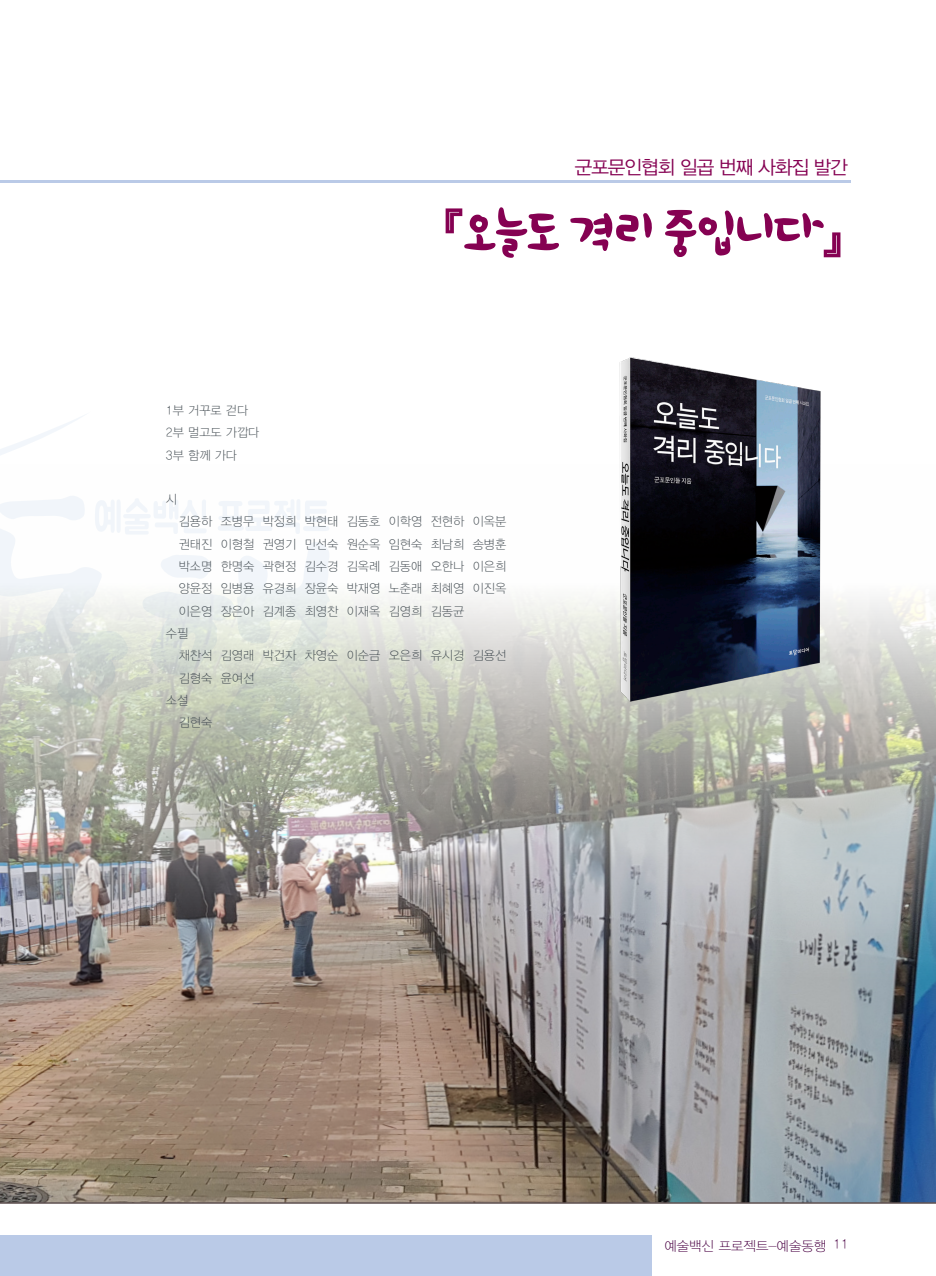
<style>
.page{position:relative;width:936px;height:1276px;background:#fff}
.page>*{position:absolute;margin:0;border:0;box-sizing:border-box;transform-origin:0 0}
.t1{font:52.05px "ic TT Gaksultang B";letter-spacing:-.05em;color:#850152}
.t2{font:19.05px "YDIYGO320";letter-spacing:-.05em;color:#850152}
.t3{font:13.5px "YDIYGO310";color:#490143}
.t4{font:12.45px/22.4px "YDIYGO310";color:#40494f}
</style>
<div class="page">
<div style="left:0;top:1234px;width:652px;height:42px;background:#bacae7"></div>
<svg style="left:0;top:416px;width:83px;height:39px"></svg>
<hr style="left:0;top:181px;width:850px;height:2px;background:#bacae7">
<img style="left:0;top:496px;width:935px;height:707px">
<img style="left:600px;top:357px;width:236px;height:356px">
<p class="t2" style="left:574px;top:157px;width:275px">군포문인협회 일곱 번째 사화집 발간</p>
<p class="t1" style="left:438px;top:205px;width:411px">『오늘도 격리 중입니다』</p>
<p class="t4" style="left:166px;top:399px;width:84px">1부 거꾸로 걷다</p>
<p class="t4" style="left:166px;top:421px;width:95px">2부 멀고도 가깝다</p>
<p class="t4" style="left:166px;top:444px;width:73px">3부 함께 가다</p>
<p class="t4" style="left:166px;top:488px;width:13px">시</p>
<p class="t4" style="left:179px;top:511px;width:329px;text-align:justify">김용하 조병무 박정희 박현태 김동호 이학영 전현하 이옥분 권태진 이형철 권영기 민선숙 원순옥 임현숙 최남희 송병훈 박소명 한명숙 곽현정 김수경 김옥례 김동애 오한나 이은희</p>
<p class="t4" style="left:179px;top:577px;width:329px">양윤정 임병용 유경희 장윤숙 박재영 노춘래 최혜영 이진옥 이은영 장은아 김계종 최영찬 이재옥 김영희 김동균</p>
<p class="t4" style="left:166px;top:622px;width:24px">수필</p>
<p class="t4" style="left:179px;top:644px;width:329px">채찬석 김영래 박건자 차영순 이순금 오은희 유시경 김용선 김형숙 윤여선</p>
<p class="t4" style="left:166px;top:689px;width:24px">소설</p>
<p class="t4" style="left:179px;top:711px;width:35px">김현숙</p>
<p class="t3" style="left:664px;top:1239px;width:185px">예술백신 프로젝트-예술동행 11</p>
</div>
